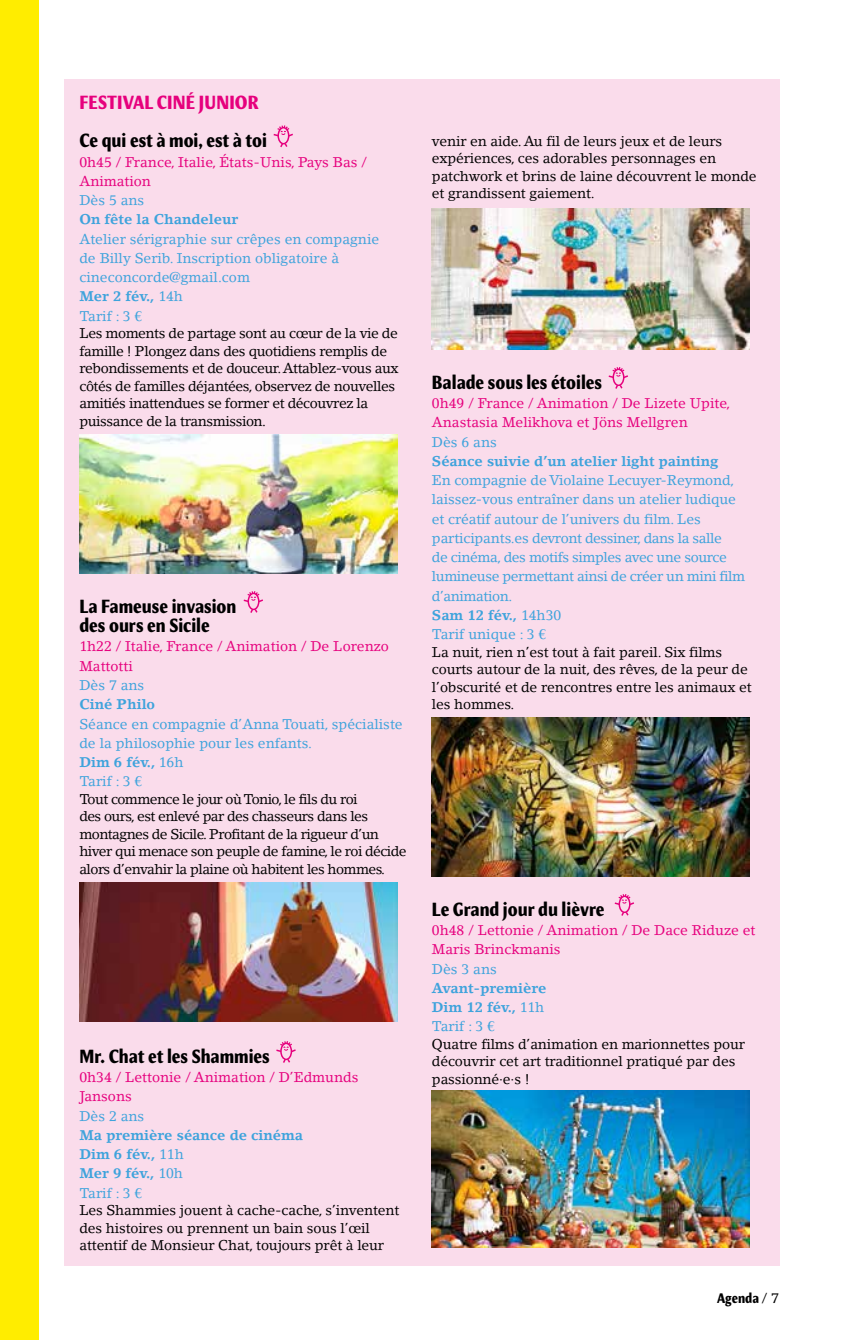
<style>
.page{position:relative;width:844px;height:1340px;background:#fff}
.page>*{position:absolute;margin:0;border:0;box-sizing:border-box;transform-origin:0 0}
.t1{font:700 condensed 19.25px/19.2px "Meadow Pro";color:#000}
.t2{font:700 condensed 19.25px "Meadow Pro";letter-spacing:.01em;color:#e6007d}
.t3{font:14px/19.2px "Lino Letter";letter-spacing:-.01em;color:#3ea3dc}
.t4{font:14px/17.5px "Lino Letter";letter-spacing:-.01em;color:#000}
.t5{font:14px/19.2px "Lino Letter";color:#e6007d}
.t6{font:14px/17.5px "Lino Letter";letter-spacing:-.03em;color:#000}
.t7{font:14px/17.5px "Lino Letter";letter-spacing:-.04em;color:#000}
.t8{font:700 14px/19.2px "Lino Letter";color:#3ea3dc}
.t9{font:700 condensed 14px "Meadow Pro";color:#000}
.s1{font-weight:700}
.s2{font-weight:400}
.s3{font-family:"Lino Letter";font-weight:400;font-stretch:normal}
</style>
<div class="page">
<div style="left:64px;top:79px;width:715px;height:1186px;background:#fadceb"></div>
<svg style="left:273px;top:125px;width:20px;height:23px"></svg>
<img style="left:79px;top:435px;width:318px;height:138px">
<svg style="left:243px;top:591px;width:20px;height:22px"></svg>
<img style="left:79px;top:883px;width:318px;height:138px">
<svg style="left:276px;top:1041px;width:20px;height:22px"></svg>
<img style="left:432px;top:208px;width:317px;height:141px">
<svg style="left:608px;top:367px;width:20px;height:22px"></svg>
<img style="left:432px;top:717px;width:317px;height:159px">
<svg style="left:614px;top:894px;width:20px;height:22px"></svg>
<img style="left:432px;top:1090px;width:317px;height:157px">
<div style="left:0;top:0;width:39px;height:1339px;background:#ffed00"></div>
<h1 class="t2" style="left:79px;top:91px;width:181px">FESTIVAL CINÉ JUNIOR</h1>
<h1 class="t1" style="left:79px;top:131px;width:189px">Ce qui est à moi, est à toi</h1>
<p class="t5" style="left:79px;top:152px;width:289px">0h45 / France, Italie, États-Unis, Pays Bas /<br>Animation</p>
<p class="t3" style="left:79px;top:190px;width:66px">Dès 5 ans</p>
<p class="t8" style="left:79px;top:210px;width:160px">On fête la Chandeleur</p>
<p class="t3" style="left:79px;top:229px;width:301px">Atelier sérigraphie sur crêpes en compagnie de Billy Serib. Inscription obligatoire à cineconcorde@gmail.com<br><span class="s1">Mer 2 fév.,</span> 14h<br>Tarif : 3 €</p>
<p class="t6" style="left:79px;top:324px;width:320px">Les moments de partage sont au cœur de la vie de famille ! Plongez dans des quotidiens remplis de rebondissements et de douceur. Attablez-vous aux côtés de familles déjantées, observez de nouvelles amitiés inattendues se former et découvrez la puissance de la transmission.</p>
<h1 class="t1" style="left:79px;top:596px;width:158px">La Fameuse invasion des ours en Sicile</h1>
<p class="t5" style="left:79px;top:637px;width:311px">1h22 / Italie, France / Animation / De Lorenzo<br>Mattotti</p>
<p class="t3" style="left:79px;top:675px;width:66px">Dès 7 ans</p>
<p class="t8" style="left:79px;top:694px;width:77px">Ciné Philo</p>
<p class="t3" style="left:79px;top:714px;width:325px">Séance en compagnie d’Anna Touati, spécialiste de la philosophie pour les enfants.<br><span class="s1">Dim 6 fév.,</span> 16h<br>Tarif : 3 €</p>
<p class="t7" style="left:79px;top:790px;width:328px">Tout commence le jour où Tonio, le fils du roi<br>des ours, est enlevé par des chasseurs dans les montagnes de Sicile. Profitant de la rigueur d’un hiver qui menace son peuple de famine, le roi décide alors d’envahir la plaine où habitent les hommes.</p>
<h1 class="t1" style="left:79px;top:1046px;width:192px">Mr. Chat et les Shammies</h1>
<p class="t5" style="left:79px;top:1067px;width:280px">0h34 / Lettonie / Animation / D’Edmunds<br>Jansons</p>
<p class="t3" style="left:79px;top:1106px;width:66px">Dès 2 ans</p>
<p class="t8" style="left:79px;top:1125px;width:225px">Ma première séance de cinéma<br>Dim 6 fév., <span class="s2">11h<br></span>Mer 9 fév., <span class="s2">10h<br>Tarif : 3 €</span></p>
<p class="t4" style="left:79px;top:1201px;width:321px">Les Shammies jouent à cache-cache, s’inventent des histoires ou prennent un bain sous l’œil attentif de Monsieur Chat, toujours prêt à leur</p>
<p class="t4" style="left:432px;top:132px;width:326px">venir en aide. Au fil de leurs jeux et de leurs expériences, ces adorables personnages en patchwork et brins de laine découvrent le monde et grandissent gaiement.</p>
<h1 class="t1" style="left:432px;top:372px;width:172px">Balade sous les étoiles</h1>
<p class="t5" style="left:432px;top:393px;width:300px">0h49 / France / Animation / De Lizete Upite,<br>Anastasia Melikhova et Jöns Mellgren</p>
<p class="t3" style="left:432px;top:432px;width:66px">Dès 6 ans</p>
<p class="t8" style="left:432px;top:451px;width:288px">Séance suivie d’un atelier light painting</p>
<p class="t3" style="left:432px;top:470px;width:315px">En compagnie de Violaine Lecuyer-Reymond, laissez-vous entraîner dans un atelier ludique et créatif autour de l’univers du film. Les participants.es devront dessiner, dans la salle<br>de cinéma, des motifs simples avec une source lumineuse permettant ainsi de créer un mini film d’animation.<br><span class="s1">Sam 12 fév.,</span> 14h30<br>Tarif unique : 3 €</p>
<p class="t4" style="left:432px;top:643px;width:321px">La nuit, rien n’est tout à fait pareil. Six films courts autour de la nuit, des rêves, de la peur de l’obscurité et de rencontres entre les animaux et les hommes.</p>
<h1 class="t1" style="left:432px;top:899px;width:174px">Le Grand jour du lièvre</h1>
<p class="t5" style="left:432px;top:920px;width:325px">0h48 / Lettonie / Animation / De Dace Riduze et<br>Maris Brinckmanis</p>
<p class="t3" style="left:432px;top:959px;width:66px">Dès 3 ans</p>
<p class="t8" style="left:432px;top:978px;width:116px">Avant-première<br>Dim 12 fév., <span class="s2">11h<br>Tarif : 3 €</span></p>
<p class="t4" style="left:432px;top:1035px;width:314px">Quatre films d’animation en marionnettes pour découvrir cet art traditionnel pratiqué par des passionné·e·s !</p>
<p class="t9" style="left:716px;top:1290px;width:63px">Agenda <span class="s3">/ 7</span></p>
</div>
